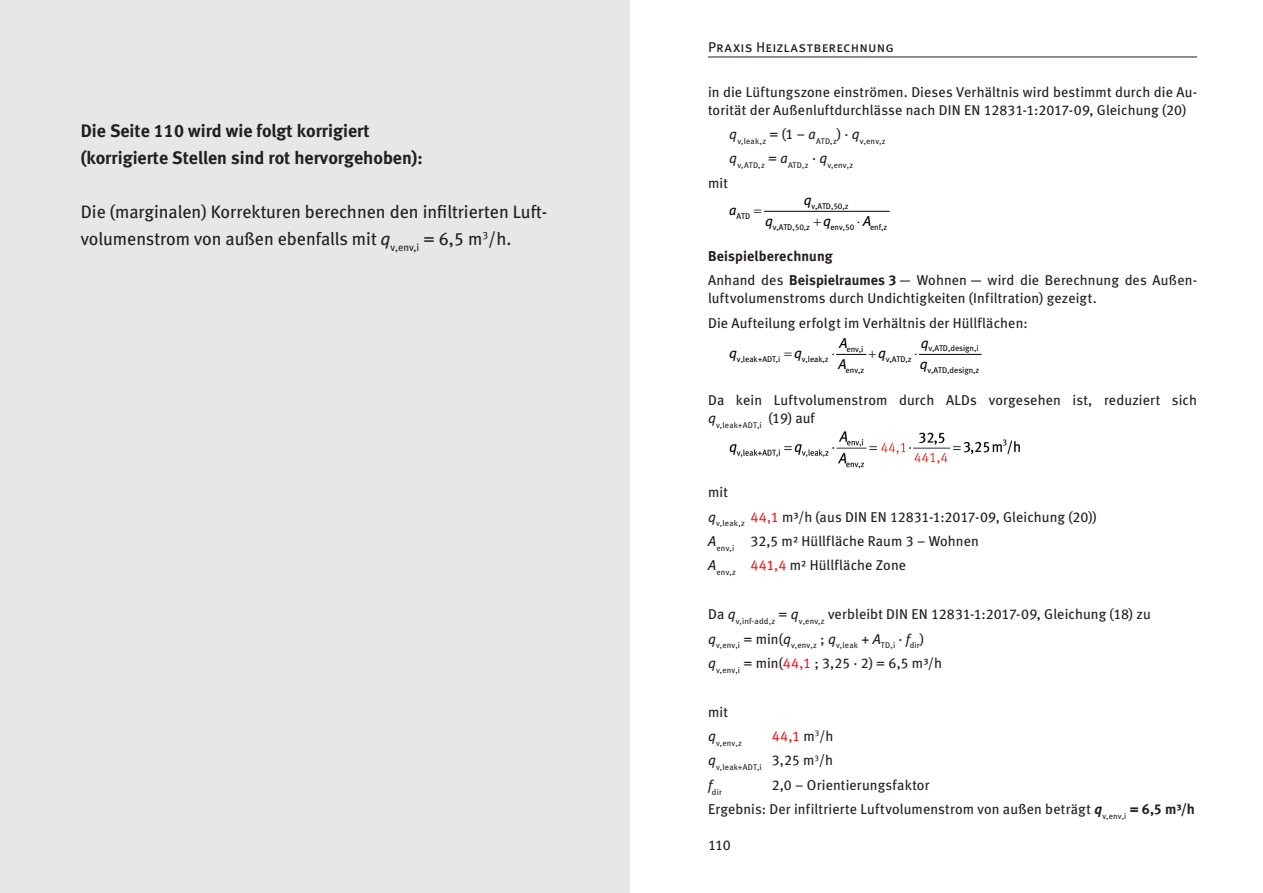
<style>
.page{position:relative;width:1263px;height:893px;background:#fff}
.page>*{position:absolute;margin:0;border:0;box-sizing:border-box;transform-origin:0 0}
.t1{font:18px/27px "Meta Book LF";color:#231f20}
.t2{font:18px/27px "Meta Bold LF";color:#231f20}
.t3{font:14.25px/24.5px "Meta Book LF";letter-spacing:.01em;color:#231f20}
.t4{font:14.25px "Meta Book LF Caps";letter-spacing:.015em;color:#231f20}
.t5{font:14.25px "Meta Bold LF";letter-spacing:.01em;color:#231f20}
.t6{font:italic 14.25px "Meta Book LF";color:#000001}
.t7{font:14.25px "Meta Book LF";color:#ee1d23}
.t8{font:8.25px "Meta Book LF";letter-spacing:.025em;color:#231f20}
.t9{font:8.25px "Meta Book LF";color:#000001}
.s1{font-style:italic}
.s2{font-family:"Meta Bold LF"}
.s3{color:#ee1d23}
.s4{color:#231f20}
.s5{font-family:"Meta Bold LF";font-style:italic}
</style>
<div class="page">
<div style="left:0;top:0;width:629px;height:893px;background:#e6e7e9"></div>
<hr style="left:708px;top:57px;width:489px;height:1px;background:#231f20">
<hr style="left:765px;top:211px;width:124px;height:1px;background:#000001">
<hr style="left:919px;top:354px;width:62px;height:1px;background:#000001">
<img style="left:729px;top:431px;width:291px;height:37px">
<svg style="left:836px;top:353px;width:31px;height:2px"></svg>
<p class="t2" style="left:81px;top:117px;width:343px">Die Seite 110 wird wie folgt korrigiert (korrigierte Stellen sind rot hervorgehoben):</p>
<p class="t1" style="left:81px;top:198px;width:466px">Die (marginalen) Korrekturen berechnen den infiltrierten Luft&shy;volumenstrom von außen ebenfalls mit <span class="s1">q</span><sub>v,env,i</sub> = 6,5 m<sup>3</sup>/h.</p>
<p class="t4" style="left:708px;top:39px;width:187px">Praxis Heizlastberechnung</p>
<p class="t3" style="left:708px;top:82px;width:490px;line-height:18px">in die Lüftungszone einströmen. Dieses Verhältnis wird bestimmt durch die Au&shy;torität der Außenluftdurchlässe nach DIN EN 12831-1:2017-09, Gleichung (20)</p>
<p class="t8" style="left:729px;top:136px;width:158px"><sup>q</sup>v,leak,z <sup>=</sup> <sup>(1</sup> <sup>–</sup> <sup>a</sup>ATD,z<sup>)</sup> <sup>⋅</sup> <sup>q</sup>v,env,z</p>
<p class="t8" style="left:729px;top:160px;width:125px"><sup>q</sup>v,ATD,z <sup>=</sup> <sup>a</sup>ATD,z <sup>⋅</sup> <sup>q</sup>v,env,z</p>
<p class="t3" style="left:708px;top:170px;width:21px">mit</p>
<p class="t9" style="left:811px;top:201px;width:39px">v,ATD,50,z</p>
<p class="t9" style="left:736px;top:210px;width:15px">ATD</p>
<p class="t9" style="left:773px;top:222px;width:39px">v,ATD,50,z</p>
<p class="t9" style="left:830px;top:222px;width:25px">env,50</p>
<p class="t9" style="left:870px;top:222px;width:19px">enf,z</p>
<p class="t6" style="left:804px;top:191px;width:9px">q</p>
<p class="t6" style="left:729px;top:201px;width:9px">a</p>
<p class="t6" style="left:765px;top:212px;width:9px">q</p>
<p class="t6" style="left:823px;top:212px;width:9px">q</p>
<p class="t6" style="left:863px;top:212px;width:10px">A</p>
<p class="t5" style="left:708px;top:247px;width:126px">Beispielberechnung</p>
<p class="t3" style="left:708px;top:271px;width:490px;line-height:18px">Anhand des <span class="s2">Beispielraumes 3</span> — Wohnen — wird die Berechnung des Außen&shy;luftvolumenstroms durch Undichtigkeiten (Infiltration) gezeigt.</p>
<p class="t3" style="left:708px;top:310px;width:321px">Die Aufteilung erfolgt im Verhältnis der Hüllflächen:</p>
<p class="t9" style="left:846px;top:344px;width:18px">env,i</p>
<p class="t9" style="left:928px;top:343px;width:52px">v,ATD,design,i</p>
<p class="t9" style="left:737px;top:353px;width:45px">v,leak+ADT,i</p>
<p class="t9" style="left:802px;top:353px;width:28px">v,leak,z</p>
<p class="t9" style="left:886px;top:353px;width:27px">v,ATD,z</p>
<p class="t9" style="left:846px;top:365px;width:20px">env,z</p>
<p class="t9" style="left:927px;top:365px;width:53px">v,ATD,design,z</p>
<p class="t6" style="left:839px;top:334px;width:10px">A</p>
<p class="t6" style="left:921px;top:334px;width:9px">q</p>
<p class="t6" style="left:729px;top:344px;width:9px">q</p>
<p class="t6" style="left:794px;top:344px;width:9px">q</p>
<p class="t6" style="left:878px;top:344px;width:9px">q</p>
<p class="t6" style="left:839px;top:355px;width:10px">A</p>
<p class="t6" style="left:920px;top:355px;width:9px">q</p>
<p class="t3" style="left:708px;top:387px;width:490px">Da kein Luftvolumenstrom durch ALDs vorgesehen ist, reduziert sich</p>
<p class="t8" style="left:708px;top:420px;width:108px"><sup>q</sup>v,leak+ADT,i <sup>(19)</sup> <sup>auf</sup></p>
<p class="t3" style="left:708px;top:480px;width:390px">mit<br><span class="s1">q</span><sub>v,leak,z</sub> <span class="s3">44,1</span> m³/h (aus DIN EN 12831-1:2017-09, Gleichung (20))<br><span class="s1">A</span><sub>env,i</sub> 32,5 m² Hüllfläche Raum 3 – Wohnen<br><span class="s1">A</span><sub>env,z</sub> <span class="s3">441,4</span> m² Hüllfläche Zone</p>
<p class="t3" style="left:708px;top:602px;width:444px">Da <span class="s1">q</span><sub>v,inf-add,z</sub> = <span class="s1">q</span><sub>v,env,z</sub> verbleibt DIN EN 12831-1:2017-09, Gleichung (18) zu</p>
<p class="t8" style="left:708px;top:640px;width:218px"><sup>q</sup>v,env,i <sup>=</sup> <sup>min(</sup><sup>q</sup>v,env,z <sup>;</sup> <sup>q</sup>v,leak <sup>+</sup> <sup>A</sup>TD,i <sup>⋅</sup> <sup>f</sup>dir<sup>)</sup></p>
<p class="t3" style="left:708px;top:650px;width:236px"><span class="s1">q</span><sub>v,env,i</sub> = min(<span class="s3">44,1</span> ; 3,25 ⋅ 2) = 6,5 m³/h</p>
<p class="t3" style="left:708px;top:699px;width:21px">mit</p>
<p class="t8" style="left:708px;top:738px;width:35px"><sup>q</sup>v,env,z</p>
<p class="t7" style="left:772px;top:727px;width:63px">44,1 <span class="s4">m</span><sup>3</sup><span class="s4">/h</span></p>
<p class="t8" style="left:708px;top:762px;width:127px"><sup>q</sup>v,leak+ADT,i <sup>3,25</sup> <sup>m</sup>3<sup>/h</sup></p>
<p class="t8" style="left:708px;top:786px;width:15px"><sup>f</sup>dir</p>
<p class="t3" style="left:708px;top:772px;width:488px;text-indent:64px">2,0 – Orientierungsfaktor<br>Ergebnis: Der infiltrierte Luftvolumenstrom von außen beträgt <span class="s5">q</span><sub>v,env,i</sub> <span class="s2">= 6,5 m³/h</span></p>
<p class="t3" style="left:708px;top:833px;width:24px">110</p>
</div>
